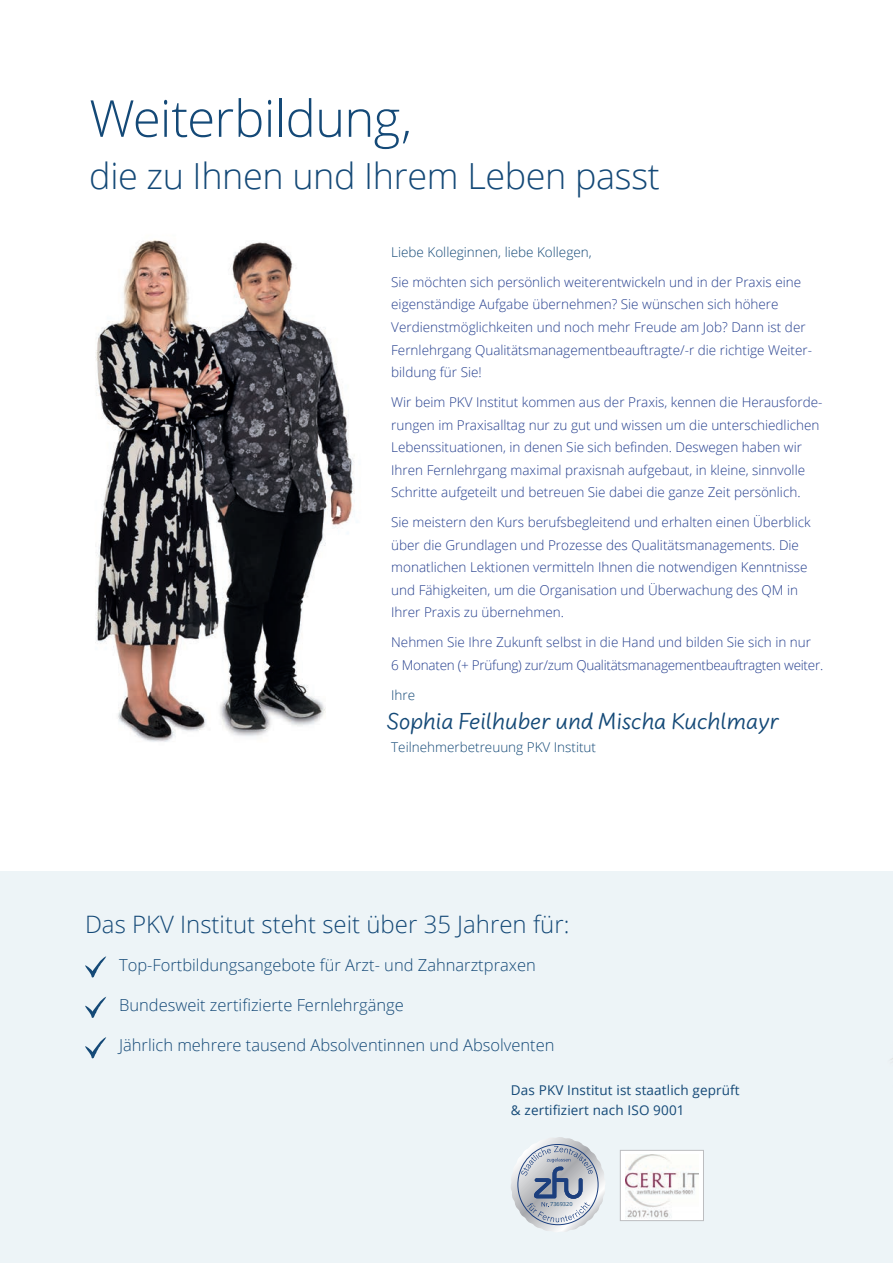
<style>
.page{position:relative;width:893px;height:1263px;background:#fff}
.page>*{position:absolute;margin:0;border:0;box-sizing:border-box;transform-origin:0 0}
._002a_seitenhead-scriptpart{font:300 51px "Open Sans";letter-spacing:-.015em;color:#144977}
._002_seitenhead_open-part{font:300 36px "Open Sans";letter-spacing:-.01em;color:#144977}
._001_fliesstext{font:300 24px "Open Sans";color:#144977}
._006_zitat{font:24px "Uberhand Pro";color:#144977}
._001a_fliesstext_grösser_S2{font:300 16.5px "Open Sans";color:#144977}
._001_fliesstext-2{font:300 13.5px/22.5px "Open Sans";color:#253f8e}
._001_fliesstext-3{font:300 13.5px/22.5px "Open Sans";letter-spacing:-.02em;color:#253f8e}
._001_fliesstext-4{font:300 13.5px "Open Sans";color:#144977}
._003_intextheadline_Kopie{font:13.5px/20.2px "Open Sans";letter-spacing:.01em;color:#144977}
.t1{font:5.55px "Open Sans";color:#144977}
</style>
<div class="page">
<svg style="left:85px;top:956px;width:21px;height:23px"></svg>
<svg style="left:85px;top:996px;width:21px;height:24px"></svg>
<svg style="left:85px;top:1037px;width:21px;height:23px"></svg>
<img style="left:95px;top:240px;width:260px;height:502px">
<svg style="left:510px;top:1137px;width:96px;height:96px;background:#c1c8d1"></svg>
<img style="left:626px;top:1154px;width:72px;height:65px">
<div style="left:620px;top:1150px;width:84px;height:71px;border:1px solid #bcbdc0"></div>
<p class="_002a_seitenhead-scriptpart" style="left:89px;top:83px;width:324px">Weiterbildung,</p>
<p class="_002_seitenhead_open-part" style="left:89px;top:151px;width:572px">die zu Ihnen und Ihrem Leben passt</p>
<p class="_001_fliesstext-4" style="left:391px;top:243px;width:202px">Liebe Kolleginnen, liebe Kollegen,</p>
<p class="_001_fliesstext-2" style="left:391px;top:270px;width:422px">Sie möchten sich persönlich weiterentwickeln und in der Praxis eine eigenständige Aufgabe übernehmen? Sie wünschen sich höhere Verdienstmöglichkeiten und noch mehr Freude am Job? Dann ist der Fernlehrgang Qualitätsmanagementbeauftragte/-r die richtige Weiter&shy;bildung für Sie!</p>
<p class="_001_fliesstext-2" style="left:391px;top:390px;width:433px">Wir beim PKV Institut kommen aus der Praxis, kennen die Herausforde&shy;rungen im Praxisalltag nur zu gut und wissen um die unterschiedlichen Lebenssituationen, in denen Sie sich befinden. Deswegen haben wir Ihren Fernlehrgang maximal praxisnah aufgebaut, in kleine, sinnvolle Schritte aufgeteilt und betreuen Sie dabei die ganze Zeit persönlich.</p>
<p class="_001_fliesstext-2" style="left:391px;top:510px;width:421px">Sie meistern den Kurs berufsbegleitend und erhalten einen Überblick über die Grundlagen und Prozesse des Qualitätsmanagements. Die monatlichen Lektionen vermitteln Ihnen die notwendigen Kenntnisse und Fähigkeiten, um die Organisation und Überwachung des QM in Ihrer Praxis zu übernehmen.</p>
<p class="_001_fliesstext-3" style="left:391px;top:630px;width:433px">Nehmen Sie Ihre Zukunft selbst in die Hand und bilden Sie sich in nur<br>6 Monaten (+ Prüfung) zur/zum Qualitätsmanagementbeauftragten weiter.</p>
<p class="_001_fliesstext-4" style="left:391px;top:685px;width:26px">Ihre</p>
<p class="_006_zitat" style="left:387px;top:704px;width:394px">Sophia Feilhuber und Mischa Kuchlmayr</p>
<p class="_001_fliesstext-4" style="left:391px;top:738px;width:206px">Teilnehmerbetreuung PKV Institut</p>
<p class="_001_fliesstext" style="left:85px;top:907px;width:486px">Das PKV Institut steht seit über 35 Jahren für:</p>
<p class="_001a_fliesstext_grösser_S2" style="left:119px;top:953px;width:418px">Top-Fortbildungsangebote für Arzt- und Zahnarztpraxen</p>
<p class="_001a_fliesstext_grösser_S2" style="left:119px;top:994px;width:286px">Bundesweit zertifizierte Fernlehrgänge</p>
<p class="_001a_fliesstext_grösser_S2" style="left:119px;top:1034px;width:437px">Jährlich mehrere tausend Absolventinnen und Absolventen</p>
<p class="_003_intextheadline_Kopie" style="left:511px;top:1079px;width:230px">Das PKV Institut ist staatlich geprüft &amp; zertifiziert nach ISO 9001</p>
<p class="t1" style="left:550px;top:1201px;width:24px">7369320</p>
</div>
